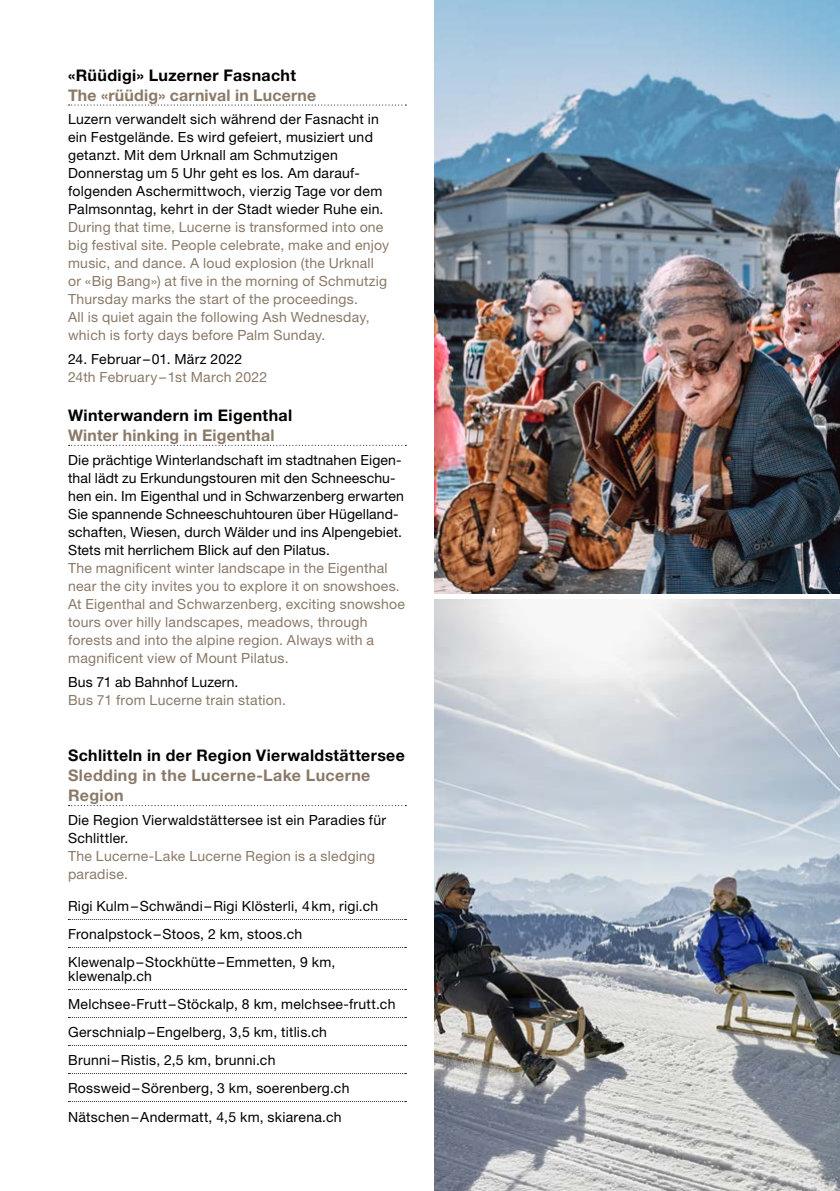
<style>
.page{position:relative;width:840px;height:1191px;background:#fff}
.page>*{position:absolute;margin:0;border:0;box-sizing:border-box;transform-origin:0 0}
.t1{font:700 16px/20px "Helvetica Neue";letter-spacing:.015em;color:#8a7968}
.t2{font:700 16px "Helvetica Neue";letter-spacing:.025em;color:#000}
.t3{font:14px/18px "Helvetica Neue";letter-spacing:.015em;color:#000}
.t4{font:14px/18px "Helvetica Neue";letter-spacing:.015em;color:#8a7968}
</style>
<div class="page">
<svg style="left:69px;top:105px;width:337px;height:1px"></svg>
<svg style="left:69px;top:445px;width:337px;height:1px"></svg>
<svg style="left:69px;top:805px;width:337px;height:1px"></svg>
<svg style="left:68px;top:919px;width:338px;height:1px"></svg>
<svg style="left:68px;top:947px;width:338px;height:1px"></svg>
<svg style="left:68px;top:989px;width:338px;height:1px"></svg>
<svg style="left:68px;top:1017px;width:338px;height:1px"></svg>
<svg style="left:68px;top:1045px;width:338px;height:1px"></svg>
<svg style="left:68px;top:1073px;width:338px;height:1px"></svg>
<svg style="left:68px;top:1101px;width:338px;height:1px"></svg>
<img style="left:434px;top:0;width:405px;height:593px">
<img style="left:434px;top:599px;width:405px;height:592px">
<p class="t2" style="left:68px;top:65px;width:229px">«Rüüdigi» Luzerner Fasnacht</p>
<p class="t1" style="left:68px;top:84px;width:249px">The «rüüdig» carnival in Lucerne</p>
<p class="t3" style="left:68px;top:110px;width:317px">Luzern verwandelt sich während der Fasnacht in ein Festgelände. Es wird gefeiert, musiziert und getanzt. Mit dem Urknall am Schmutzigen Donnerstag um 5 Uhr geht es los. Am darauf&shy;folgenden Aschermittwoch, vierzig Tage vor dem Palmsonntag, kehrt in der Stadt wieder Ruhe ein.</p>
<p class="t4" style="left:68px;top:218px;width:322px">During that time, Lucerne is transformed into one big festival site. People celebrate, make and enjoy music, and dance. A loud explosion (the Urknall or «Big Bang») at five in the morning of Schmutzig Thursday marks the start of the proceedings.<br>All is quiet again the following Ash Wednesday, which is forty days before Palm Sunday.</p>
<p class="t3" style="left:68px;top:350px;width:175px">24. Februar–01. März 2022</p>
<p class="t4" style="left:68px;top:368px;width:200px">24th February–1st March 2022</p>
<p class="t2" style="left:68px;top:405px;width:225px">Winterwandern im Eigenthal</p>
<p class="t1" style="left:68px;top:425px;width:208px">Winter hinking in Eigenthal</p>
<p class="t3" style="left:68px;top:450px;width:337px">Die prächtige Winterlandschaft im stadtnahen Eigen&shy;thal lädt zu Erkundungstouren mit den Schneeschu&shy;hen ein. Im Eigenthal und in Schwarzenberg erwarten Sie spannende Schneeschuhtouren über Hügelland&shy;schaften, Wiesen, durch Wälder und ins Alpengebiet.<br>Stets mit herrlichem Blick auf den Pilatus.</p>
<p class="t4" style="left:68px;top:558px;width:338px">The magnificent winter landscape in the Eigenthal near the city invites you to explore it on snowshoes.<br>At Eigenthal and Schwarzenberg, exciting snowshoe tours over hilly landscapes, meadows, through forests and into the alpine region. Always with a magnificent view of Mount Pilatus.</p>
<p class="t3" style="left:68px;top:672px;width:172px">Bus 71 ab Bahnhof Luzern.</p>
<p class="t4" style="left:68px;top:690px;width:219px">Bus 71 from Lucerne train station.</p>
<p class="t2" style="left:68px;top:745px;width:338px">Schlitteln in der Region Vierwaldstättersee</p>
<p class="t1" style="left:68px;top:765px;width:303px">Sledding in the Lucerne-Lake Lucerne<br>Region</p>
<p class="t3" style="left:68px;top:810px;width:319px">Die Region Vierwaldstättersee ist ein Paradies für<br>Schlittler.</p>
<p class="t4" style="left:68px;top:846px;width:308px">The Lucerne-Lake Lucerne Region is a sledging paradise.</p>
<p class="t3" style="left:68px;top:891px;width:311px;line-height:28px">Rigi Kulm–Schwändi–Rigi Klösterli, 4km, rigi.ch<br>Fronalpstock–Stoos, 2 km, stoos.ch<br>Klewenalp–Stockhütte–Emmetten, 9 km,</p>
<p class="t3" style="left:68px;top:961px;width:329px;line-height:28px">klewenalp.ch<br>Melchsee-Frutt–Stöckalp, 8 km, melchsee-frutt.ch Gerschnialp–Engelberg, 3,5 km, titlis.ch Brunni–Ristis, 2,5 km, brunni.ch Rossweid–Sörenberg, 3 km, soerenberg.ch</p>
<p class="t3" style="left:68px;top:1108px;width:275px">Nätschen–Andermatt, 4,5 km, skiarena.ch</p>
</div>
